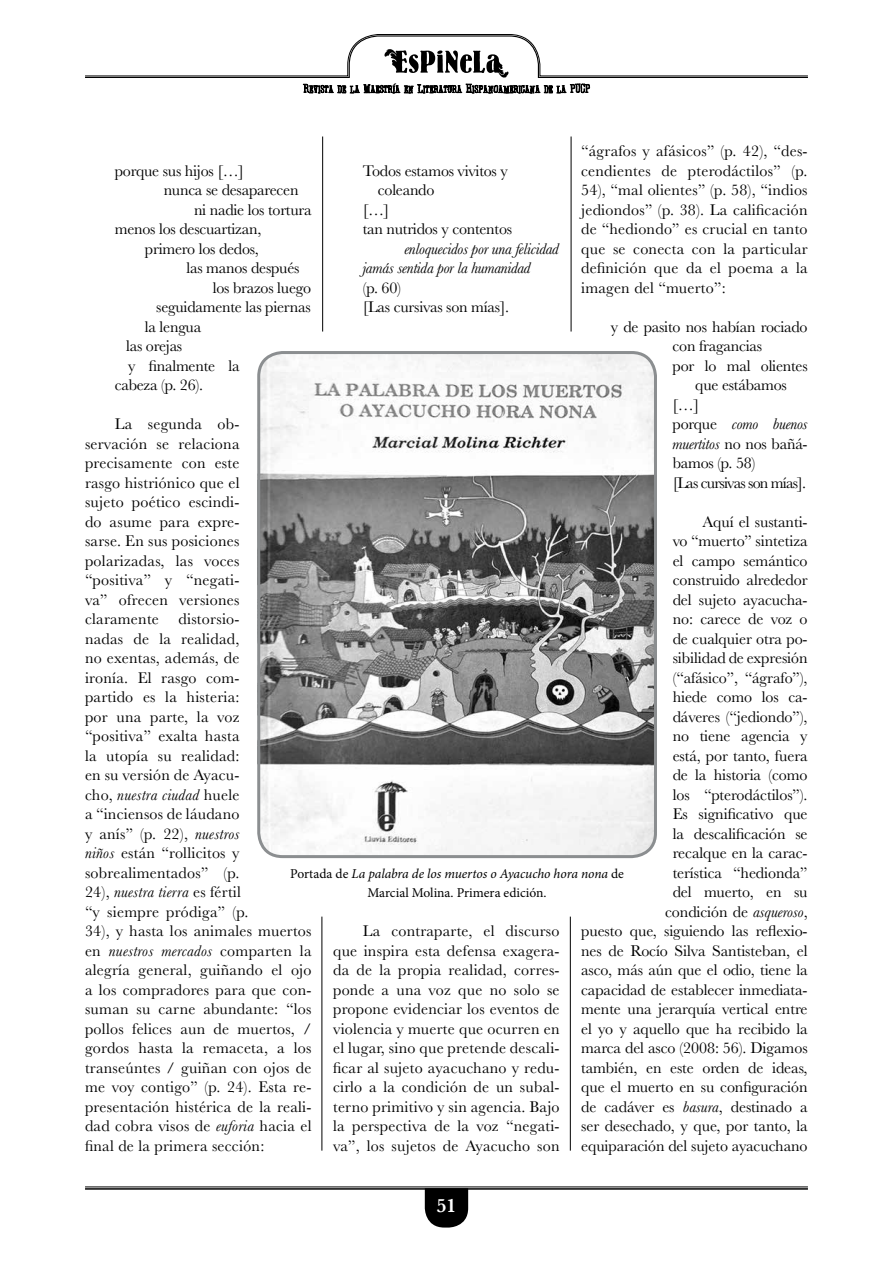
<style>
.page{position:relative;width:893px;height:1263px;background:#fff}
.page>*{position:absolute;margin:0;border:0;box-sizing:border-box;transform-origin:0 0}
.t1{font:600 19.95px "Baskerville";color:#fff}
.t2{font:16.05px/19.5px "Baskerville";letter-spacing:-.005em;color:#000;text-align:justify}
.t3{font:16.05px/19.5px "Baskerville";letter-spacing:.015em;color:#000}
.t4{font:italic 16.05px/19.5px "Baskerville";letter-spacing:-.015em;color:#000}
.t5{font:16.05px "Baskerville";letter-spacing:-.05em;color:#000}
.t6{font:13.5px/19.5px "Minion Pro";color:#000;text-align:center}
.s1{font-style:normal}
.s2{font-style:italic}
</style>
<div class="page">
<svg style="left:425px;top:1190px;width:43px;height:37px;background:#141414"></svg>
<hr style="left:85px;top:1187px;width:723px;height:1px;background:#000">
<hr style="left:85px;top:1188px;width:723px;height:2px;background:#000">
<svg style="left:85px;top:34px;width:723px;height:60px"></svg>
<hr style="left:322px;top:137px;width:1px;height:195px;background:#000">
<hr style="left:571px;top:137px;width:1px;height:195px;background:#000">
<img style="left:258px;top:351px;width:399px;height:507px">
<div style="left:257px;top:351px;width:400px;height:507px;border:3px solid #8b8e90;border-radius:24px"></div>
<hr style="left:322px;top:917px;width:1px;height:234px;background:#000">
<hr style="left:570px;top:917px;width:1px;height:234px;background:#000">
<p class="t2" style="left:581px;top:141px;width:228px">“ágrafos y afásicos” (p. 42), “des&shy;cendientes de pterodáctilos” (p.<br>54), “mal olientes” (p. 58), “indios jediondos” (p. 38). La calificación de “hediondo” es crucial en tanto que se conecta con la particular definición que da el poema a la imagen del “muerto”:</p>
<p class="t2" style="left:611px;top:317px;width:198px">y de pasito nos habían rociado</p>
<p class="t2" style="left:673px;top:336px;width:91px">con fragancias</p>
<p class="t2" style="left:673px;top:356px;width:137px">por lo mal olientes</p>
<p class="t2" style="left:695px;top:375px;width:93px">que estábamos</p>
<p class="t2" style="left:673px;top:395px;width:28px">[…]</p>
<p class="t4" style="left:673px;top:414px;width:137px"><span class="s1">porque</span> como buenos</p>
<p class="t2" style="left:673px;top:434px;width:137px"><span class="s2">muertitos</span> no nos bañá-</p>
<p class="t2" style="left:673px;top:453px;width:84px">bamos (p. 58)</p>
<p class="t5" style="left:673px;top:472px;width:135px">[Las cursivas son mías].</p>
<p class="t2" style="left:581px;top:512px;width:228px;text-align:right">Aquí el sustanti-<br>vo “muerto” sintetiza<br>el campo semántico<br>construido alrededor<br>del sujeto ayacucha-<br>no: carece de voz o<br>de cualquier otra po-<br>sibilidad de expresión<br>(“afásico”, “ágrafo”),<br>hiede como los ca-<br>dáveres (“jediondo”),<br>no tiene agencia y<br>está, por tanto, fuera<br>de la historia (como<br>los “pterodáctilos”).<br>Es significativo que<br>la descalificación se<br>recalque en la carac-<br>terística “hedionda”<br>del muerto, en su<br>condición de <span class="s2">asqueroso</span>,<br>puesto que, siguiendo las reflexio&shy;nes de Rocío Silva Santisteban, el asco, más aún que el odio, tiene la capacidad de establecer inmediata&shy;mente una jerarquía vertical entre el yo y aquello que ha recibido la marca del asco (2008: 56). Digamos también, en este orden de ideas, que el muerto en su configuración de cadáver es <span class="s2">basura</span>, destinado a ser desechado, y que, por tanto, la equiparación del sujeto ayacuchano</p>
<p class="t2" style="left:363px;top:161px;width:146px">Todos estamos vivitos y</p>
<p class="t2" style="left:378px;top:180px;width:58px">coleando</p>
<p class="t2" style="left:363px;top:200px;width:28px">[…]</p>
<p class="t2" style="left:363px;top:219px;width:151px">tan nutridos y contentos</p>
<p class="t4" style="left:363px;top:239px;width:198px;text-indent:41px">enloquecidos por una felicidad jamás sentida por la humanidad</p>
<p class="t2" style="left:363px;top:278px;width:148px">(p. 60)<br>[Las cursivas son mías].</p>
<p class="t2" style="left:115px;top:161px;width:131px">porque sus hijos […]</p>
<p class="t2" style="left:164px;top:180px;width:136px">nunca se desaparecen</p>
<p class="t2" style="left:194px;top:200px;width:119px">ni nadie los tortura</p>
<p class="t2" style="left:115px;top:219px;width:148px">menos los descuartizan,</p>
<p class="t2" style="left:145px;top:239px;width:115px">primero los dedos,</p>
<p class="t2" style="left:186px;top:258px;width:115px">las manos después</p>
<p class="t2" style="left:213px;top:278px;width:100px">los brazos luego</p>
<p class="t2" style="left:156px;top:297px;width:156px">seguidamente las piernas</p>
<p class="t2" style="left:145px;top:317px;width:58px">la lengua</p>
<p class="t2" style="left:126px;top:336px;width:58px">las orejas</p>
<p class="t2" style="left:128px;top:356px;width:113px">y finalmente la</p>
<p class="t2" style="left:115px;top:375px;width:90px">cabeza (p. 26).</p>
<p class="t3" style="left:85px;top:414px;width:228px;text-indent:30px">La segunda ob-<br>servación se relaciona precisamente con este<br>rasgo histriónico que el<br>sujeto poético escindi-<br>do asume para expre-<br>sarse. En sus posiciones polarizadas, las voces<br>“positiva” y “negati-<br>va” ofrecen versiones claramente distorsio-<br>nadas de la realidad,<br>no exentas, además, de<br>ironía. El rasgo com-<br>partido es la histeria:<br>por una parte, la voz<br>“positiva” exalta hasta<br>la utopía su realidad:<br>en su versión de Ayacu-<br>cho, <span class="s2">nuestra ciudad</span> huele<br>a “inciensos de láudano<br>y anís” (p. 22), <span class="s2">nuestros<br>niños</span> están “rollicitos y sobrealimentados” (p.<br>24), <span class="s2">nuestra tierra</span> es fértil<br>“y siempre pródiga” (p.<br>34), y hasta los animales muertos en <span class="s2">nuestros mercados</span> comparten la alegría general, guiñando el ojo a los compradores para que con&shy;suman su carne abundante: “los pollos felices aun de muertos, / gordos hasta la remaceta, a los transeúntes / guiñan con ojos de me voy contigo” (p. 24). Esta re&shy;presentación histérica de la reali&shy;dad cobra visos de <span class="s2">euforia</span> hacia el final de la primera sección:</p>
<p class="t6" style="left:290px;top:864px;width:335px">Portada de <span class="s2">La palabra de los muertos o Ayacucho hora nona</span> de<br>Marcial Molina. Primera edición.</p>
<p class="t2" style="left:333px;top:921px;width:228px;text-indent:30px">La contraparte, el discurso que inspira esta defensa exagera&shy;da de la propia realidad, corres&shy;ponde a una voz que no solo se propone evidenciar los eventos de violencia y muerte que ocurren en el lugar, sino que pretende descali&shy;ficar al sujeto ayacuchano y redu&shy;cirlo a la condición de un subal&shy;terno primitivo y sin agencia. Bajo la perspectiva de la voz “negati&shy;va”, los sujetos de Ayacucho son</p>
<p class="t1" style="left:437px;top:1192px;width:21px">51</p>
</div>
